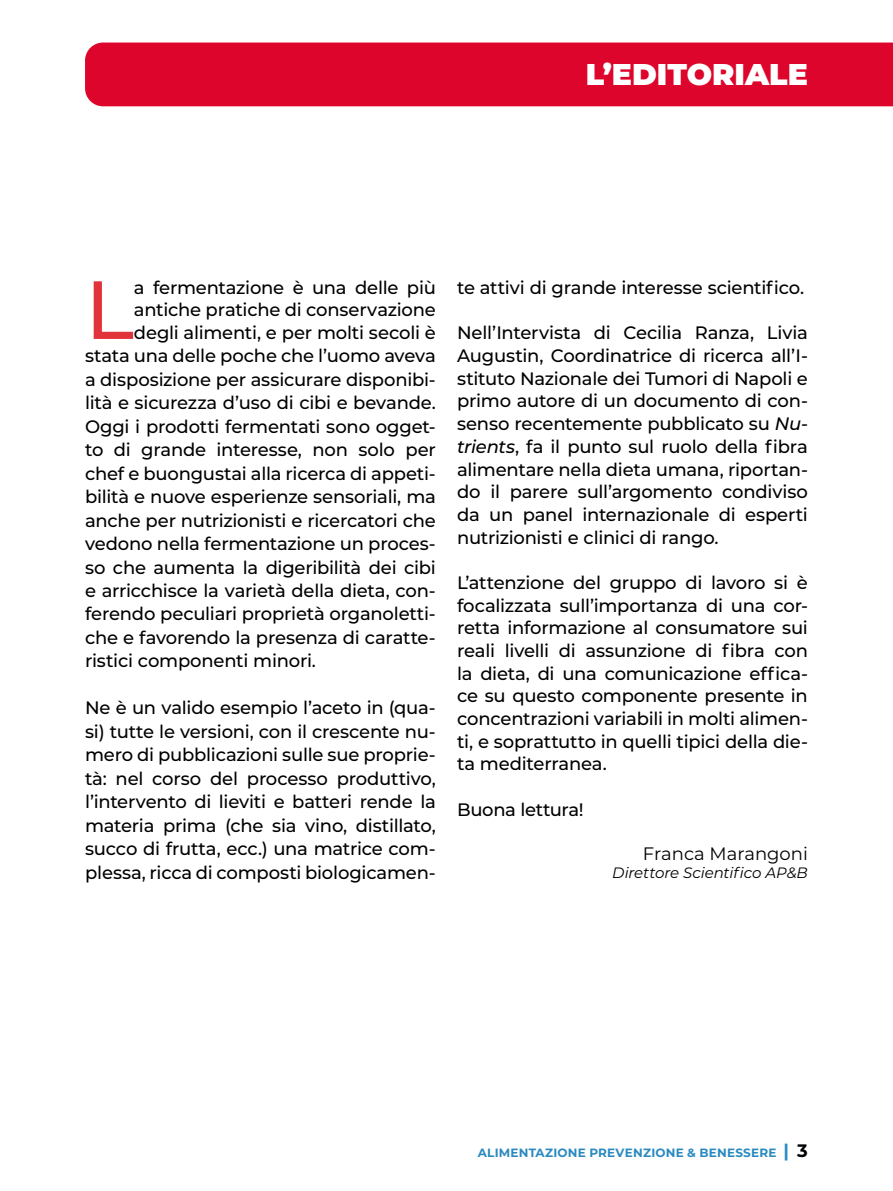
<style>
.page{position:relative;width:893px;height:1191px;background:#fff}
.page>*{position:absolute;margin:0;border:0;box-sizing:border-box;transform-origin:0 0}
.t1{font:500 82.35px "Montserrat";color:#e1333a}
.t2{font:900 30px "Montserrat";color:#fff}
.t3{font:500 18px/22.6px "Montserrat";letter-spacing:-.01em;color:#000;text-align:justify}
.t4{font:18px "Montserrat";color:#000}
.t5{font:italic 15px "Montserrat";letter-spacing:-.005em;color:#000}
.t6{font:700 12px "Montserrat";letter-spacing:.02em;color:#2a8ac0}
.s1{font-style:italic}
.s2{font-size:18px}
.s3{font-size:18px;color:#000}
</style>
<div class="page">
<div style="left:85px;top:43px;width:808px;height:63px;background:#dd052b"></div>
<h2 class="t2" style="left:586px;top:52px;width:224px">L’EDITORIALE</h2>
<h1 class="t1" style="left:85px;top:252px;width:50px">L</h1>
<p class="t3" style="left:134px;top:275px;width:303px">a fermentazione è una delle più</p>
<p class="t3" style="left:134px;top:298px;width:303px">antiche pratiche di conservazione</p>
<p class="t3" style="left:134px;top:320px;width:303px">degli alimenti, e per molti secoli è</p>
<p class="t3" style="left:85px;top:344px;width:352px">stata una delle poche che l’uomo aveva</p>
<p class="t3" style="left:85px;top:367px;width:352px">a disposizione per assicurare disponibi-</p>
<p class="t3" style="left:85px;top:391px;width:352px">lità e sicurezza d’uso di cibi e bevande.</p>
<p class="t3" style="left:85px;top:414px;width:352px">Oggi i prodotti fermentati sono ogget-</p>
<p class="t3" style="left:85px;top:438px;width:352px">to di grande interesse, non solo per</p>
<p class="t3" style="left:85px;top:461px;width:352px">chef e buongustai alla ricerca di appeti-</p>
<p class="t3" style="left:85px;top:485px;width:352px">bilità e nuove esperienze sensoriali, ma</p>
<p class="t3" style="left:85px;top:508px;width:352px">anche per nutrizionisti e ricercatori che</p>
<p class="t3" style="left:85px;top:531px;width:352px">vedono nella fermentazione un proces-</p>
<p class="t3" style="left:85px;top:555px;width:352px">so che aumenta la digeribilità dei cibi</p>
<p class="t3" style="left:85px;top:578px;width:352px">e arricchisce la varietà della dieta, con-</p>
<p class="t3" style="left:85px;top:602px;width:352px">ferendo peculiari proprietà organoletti-</p>
<p class="t3" style="left:85px;top:625px;width:352px">che e favorendo la presenza di caratte-</p>
<p class="t3" style="left:85px;top:649px;width:232px">ristici componenti minori.</p>
<p class="t3" style="left:85px;top:695px;width:352px;line-height:23.4px">Ne è un valido esempio l’aceto in (qua&shy;si) tutte le versioni, con il crescente nu&shy;mero di pubblicazioni sulle sue proprie&shy;tà: nel corso del processo produttivo, l’intervento di lieviti e batteri rende la materia prima (che sia vino, distillato, succo di frutta, ecc.) una matrice com&shy;plessa, ricca di composti biologicamen-</p>
<p class="t3" style="left:457px;top:275px;width:349px">te attivi di grande interesse scientifico.</p>
<p class="t3" style="left:457px;top:321px;width:352px">Nell’Intervista di Cecilia Ranza, Livia Augustin, Coordinatrice di ricerca all’I&shy;stituto Nazionale dei Tumori di Napoli e primo autore di un documento di con&shy;senso recentemente pubblicato su <span class="s1">Nu&shy;trients</span>, fa il punto sul ruolo della fibra alimentare nella dieta umana, riportan&shy;do il parere sull’argomento condiviso da un panel internazionale di esperti nutrizionisti e clinici di rango.</p>
<p class="t3" style="left:457px;top:570px;width:352px">L’attenzione del gruppo di lavoro si è focalizzata sull’importanza di una cor&shy;retta informazione al consumatore sui reali livelli di assunzione di fibra con la dieta, di una comunicazione effica&shy;ce su questo componente presente in concentrazioni variabili in molti alimen&shy;ti, e soprattutto in quelli tipici della die&shy;ta mediterranea.</p>
<p class="t3" style="left:457px;top:797px;width:128px">Buona lettura!</p>
<p class="t4" style="left:643px;top:841px;width:166px">Franca Marangoni</p>
<p class="t5" style="left:612px;top:862px;width:197px">Direttore Scientifico AP&amp;B</p>
<p class="t6" style="left:478px;top:1144px;width:332px">ALIMENTAZIONE PREVENZIONE &amp; BENESSERE <span class="s2">|</span> <span class="s3">3</span></p>
</div>
